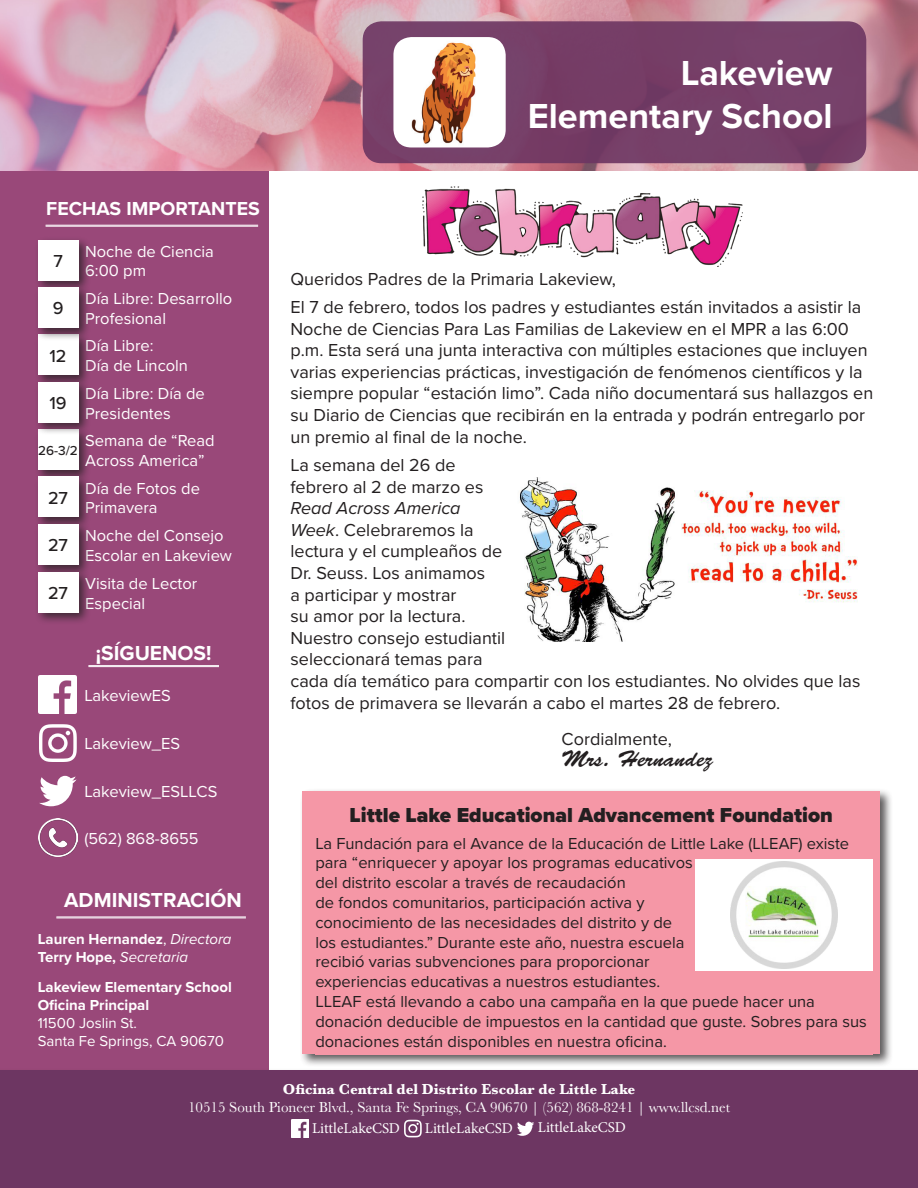
<style>
.page{position:relative;width:918px;height:1188px;background:#fff}
.page>*{position:absolute;margin:0;border:0;box-sizing:border-box;transform-origin:0 0}
.t1{font:700 36px/43.2px "Proxima Nova";color:#fff;text-align:right}
.t2{font:22.5px "Brush Script Std";color:#231f20}
.t3{font:900 21px "Proxima Nova";color:#231f20}
.t4{font:700 21px "Proxima Nova";color:#fff}
.t5{font:700 19.5px "Proxima Nova";color:#fff}
.t6{font:18px/21.6px "Proxima Nova";color:#231f20}
.t7{font:500 18px "Proxima Nova";color:#231f20}
.t8{font:16.5px/19.8px "Proxima Nova";color:#231f20}
.t9{font:16.5px/19.8px "Proxima Nova";color:#fff}
.t10{font:700 15px/18px "Proxima Nova";color:#fff}
.t11{font:15px "Baskerville";color:#fff}
.t12{font:700 15px "Baskerville";color:#fff}
.t13{font:15px "Minion Pro";color:#fff}
.t14{font:15px "Proxima Nova";color:#fff}
.t15{font:500 13.5px "Proxima Nova";color:#231f20}
.s1{font-weight:400}
.s2{font-weight:400;font-style:italic}
.s3{font-style:italic}
</style>
<div class="page">
<div style="left:0;top:156px;width:268px;height:983px;background:#994879"></div>
<div style="left:0;top:1068px;width:918px;height:120px;background:#231f20;opacity:.75"></div>
<div style="left:0;top:1071px;width:918px;height:117px;background:#6d3662"></div>
<img style="left:0;top:0;width:918px;height:171px">
<div style="left:363px;top:22px;width:503px;height:140px;background:#764068;border-radius:18px"></div>
<div style="left:363px;top:21px;width:503px;height:142px;border:2px solid #6d3662;border-radius:18px"></div>
<img style="left:393px;top:37px;width:113px;height:110px">
<hr style="left:46px;top:225px;width:212px;height:1px;background:#fff">
<hr style="left:46px;top:226px;width:212px;height:1px;background:#fff">
<img style="left:39px;top:676px;width:37px;height:37px">
<svg style="left:39px;top:776px;width:38px;height:30px"></svg>
<svg style="left:39px;top:724px;width:38px;height:38px"></svg>
<img style="left:39px;top:818px;width:38px;height:39px">
<hr style="left:88px;top:665px;width:131px;height:1px;background:#fff">
<hr style="left:88px;top:666px;width:131px;height:1px;background:#fff">
<hr style="left:56px;top:917px;width:190px;height:1px;background:#fff">
<hr style="left:56px;top:918px;width:190px;height:1px;background:#fff">
<svg style="left:517px;top:1122px;width:17px;height:14px"></svg>
<img style="left:291px;top:1120px;width:18px;height:17px">
<svg style="left:404px;top:1120px;width:18px;height:17px"></svg>
<div style="left:299px;top:788px;width:594px;height:279px;background:#231f20;opacity:.75"></div>
<div style="left:302px;top:792px;width:578px;height:262px;background:#f597a6"></div>
<div style="left:315px;top:836px;width:558px;height:219px;background:#f597a6"></div>
<img style="left:423px;top:186px;width:320px;height:81px">
<div style="left:34px;top:331px;width:58px;height:57px;background:#231f20;opacity:.75"></div>
<div style="left:38px;top:335px;width:40px;height:40px;background:#fff"></div>
<div style="left:34px;top:236px;width:58px;height:58px;background:#231f20;opacity:.75"></div>
<div style="left:38px;top:240px;width:40px;height:40px;background:#fff"></div>
<div style="left:34px;top:426px;width:58px;height:57px;background:#231f20;opacity:.75"></div>
<div style="left:38px;top:429px;width:40px;height:41px;background:#fff"></div>
<div style="left:34px;top:473px;width:58px;height:57px;background:#231f20;opacity:.75"></div>
<div style="left:38px;top:477px;width:40px;height:40px;background:#fff"></div>
<div style="left:34px;top:284px;width:58px;height:57px;background:#231f20;opacity:.75"></div>
<div style="left:38px;top:287px;width:40px;height:41px;background:#fff"></div>
<div style="left:34px;top:378px;width:58px;height:58px;background:#231f20;opacity:.75"></div>
<div style="left:38px;top:382px;width:40px;height:40px;background:#fff"></div>
<div style="left:34px;top:521px;width:58px;height:57px;background:#231f20;opacity:.75"></div>
<div style="left:38px;top:524px;width:40px;height:41px;background:#fff"></div>
<div style="left:34px;top:568px;width:58px;height:58px;background:#231f20;opacity:.75"></div>
<div style="left:38px;top:572px;width:40px;height:40px;background:#fff"></div>
<img style="left:520px;top:478px;width:338px;height:163px">
<div style="left:695px;top:859px;width:177px;height:112px;background:#fff"></div>
<img style="left:730px;top:862px;width:107px;height:107px">
<p class="t5" style="left:46px;top:194px;width:215px">FECHAS IMPORTANTES</p>
<p class="t7" style="left:53px;top:248px;width:11px">7</p>
<p class="t7" style="left:53px;top:295px;width:12px">9</p>
<p class="t7" style="left:50px;top:342px;width:19px">12</p>
<p class="t7" style="left:49px;top:390px;width:19px">19</p>
<p class="t9" style="left:85px;top:241px;width:130px">Noche de Ciencia</p>
<p class="t9" style="left:85px;top:260px;width:62px">6:00 pm</p>
<p class="t9" style="left:85px;top:288px;width:149px">Día Libre: Desarrollo<br>Profesional</p>
<p class="t9" style="left:85px;top:335px;width:70px">Día Libre:</p>
<p class="t9" style="left:85px;top:355px;width:104px">Día de Lincoln</p>
<p class="t9" style="left:85px;top:383px;width:121px">Día Libre: Día de<br>Presidentes</p>
<p class="t15" style="left:38px;top:440px;width:41px">26-3/2</p>
<p class="t9" style="left:85px;top:430px;width:131px">Semana de “Read<br>Across America”</p>
<p class="t9" style="left:85px;top:477px;width:116px">Día de Fotos de</p>
<p class="t9" style="left:85px;top:497px;width:74px">Primavera</p>
<p class="t7" style="left:48px;top:485px;width:22px">27</p>
<p class="t7" style="left:48px;top:532px;width:22px">27</p>
<p class="t7" style="left:48px;top:580px;width:22px">27</p>
<p class="t9" style="left:85px;top:525px;width:148px">Noche del Consejo<br>Escolar en Lakeview</p>
<p class="t9" style="left:85px;top:573px;width:114px">Visita de Lector</p>
<p class="t9" style="left:85px;top:592px;width:62px">Especial</p>
<p class="t4" style="left:96px;top:637px;width:117px">¡SÍGUENOS!</p>
<p class="t9" style="left:84px;top:685px;width:88px">LakeviewES</p>
<p class="t9" style="left:84px;top:733px;width:97px">Lakeview_ES</p>
<p class="t9" style="left:84px;top:781px;width:134px">Lakeview_ESLLCS</p>
<p class="t9" style="left:84px;top:828px;width:116px">(562) 868-8655</p>
<p class="t4" style="left:64px;top:885px;width:179px">ADMINISTRACIÓN</p>
<p class="t10" style="left:38px;top:930px;width:195px">Lauren Hernandez<span class="s1">,</span> <span class="s2">Directora</span></p>
<p class="t10" style="left:38px;top:948px;width:152px">Terry Hope, <span class="s2">Secretaria</span></p>
<p class="t10" style="left:38px;top:978px;width:195px">Lakeview Elementary School<br>Oficina Principal</p>
<p class="t14" style="left:38px;top:1012px;width:101px">11500 Joslin St.</p>
<p class="t14" style="left:38px;top:1030px;width:188px">Santa Fe Springs, CA 90670</p>
<p class="t1" style="left:528px;top:50px;width:306px">Lakeview<br>Elementary School</p>
<p class="t6" style="left:291px;top:267px;width:327px">Queridos Padres de la Primaria Lakeview,</p>
<p class="t6" style="left:291px;top:295px;width:584px">El 7 de febrero, todos los padres y estudiantes están invitados a asistir la Noche de Ciencias Para Las Familias de Lakeview en el MPR a las 6:00 p.m. Esta será una junta interactiva con múltiples estaciones que incluyen varias experiencias prácticas, investigación de fenómenos científicos y la siempre popular “estación limo”. Cada niño documentará sus hallazgos en su Diario de Ciencias que recibirán en la entrada y podrán entregarlo por un premio al final de la noche.</p>
<p class="t6" style="left:291px;top:453px;width:571px">La semana del 26 de<br>febrero al 2 de marzo es<br><span class="s3">Read Across America<br>Week</span>. Celebraremos la<br>lectura y el cumpleaños de<br>Dr. Seuss. Los animamos<br>a participar y mostrar<br>su amor por la lectura.<br>Nuestro consejo estudiantil<br>seleccionará temas para<br>cada día temático para compartir con los estudiantes. No olvides que las fotos de primavera se llevarán a cabo el martes 28 de febrero.</p>
<p class="t6" style="left:562px;top:728px;width:112px">Cordialmente,</p>
<p class="t2" style="left:562px;top:747px;width:153px">Mrs. Hernandez</p>
<p class="t3" style="left:350px;top:800px;width:485px">Little Lake Educational Advancement Foundation</p>
<p class="t8" style="left:315px;top:832px;width:553px">La Fundación para el Avance de la Educación de Little Lake (LLEAF) existe para “enriquecer y apoyar los programas educativos<br>del distrito escolar a través de recaudación<br>de fondos comunitarios, participación activa y<br>conocimiento de las necesidades del distrito y de<br>los estudiantes.” Durante este año, nuestra escuela<br>recibió varias subvenciones para proporcionar<br>experiencias educativas a nuestros estudiantes.<br>LLEAF está llevando a cabo una campaña en la que puede hacer una donación deducible de impuestos en la cantidad que guste. Sobres para sus donaciones están disponibles en nuestra oficina.</p>
<p class="t12" style="left:283px;top:1079px;width:354px">Oficina Central del Distrito Escolar de Little Lake</p>
<p class="t11" style="left:188px;top:1098px;width:544px">10515 South Pioneer Blvd., Santa Fe Springs, CA 90670 | (562) 868-8241 | www.llcsd.net</p>
<p class="t13" style="left:312px;top:1118px;width:89px">LittleLakeCSD</p>
<p class="t13" style="left:425px;top:1118px;width:89px">LittleLakeCSD</p>
<p class="t13" style="left:538px;top:1117px;width:89px">LittleLakeCSD</p>
</div>
